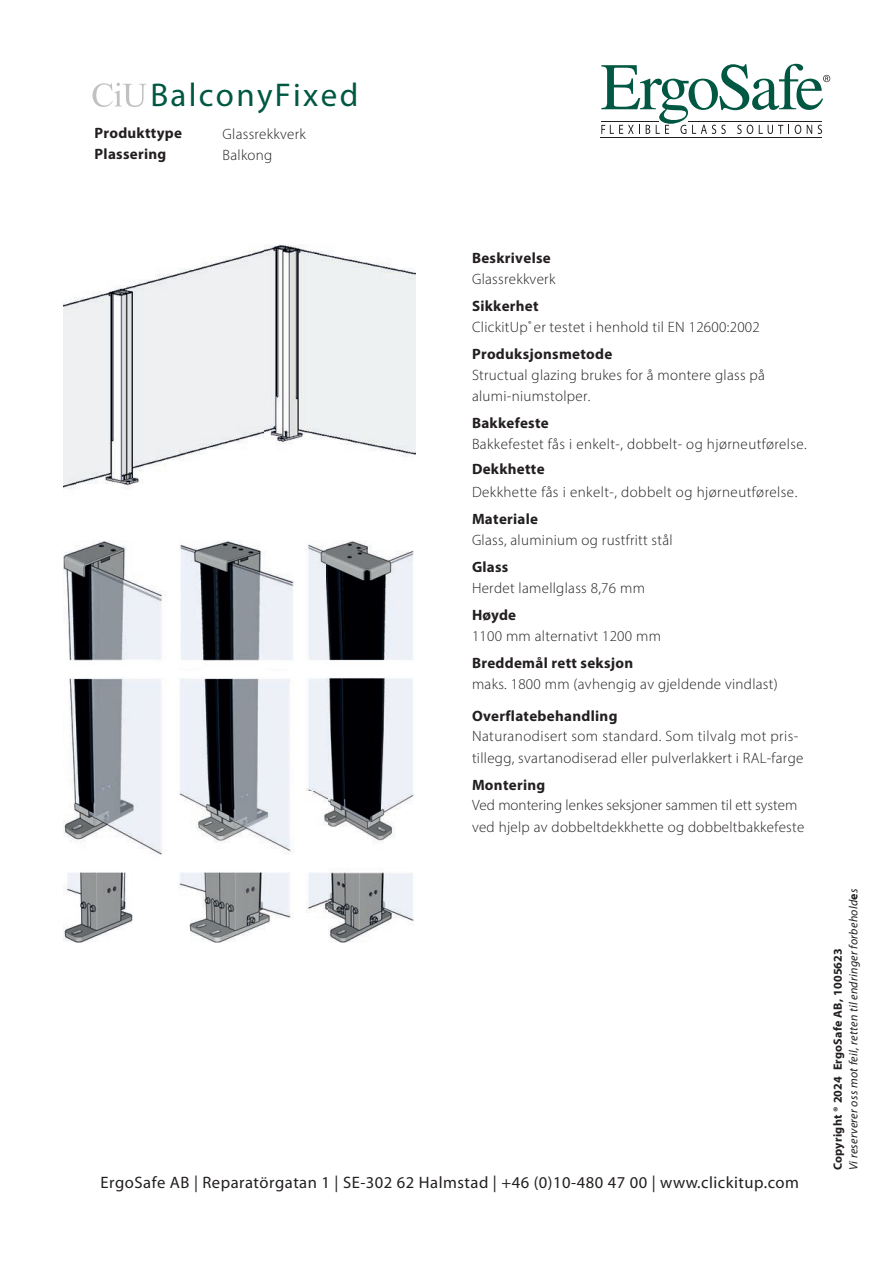
<style>
.page{position:relative;width:893px;height:1263px;background:#fff}
.page>*{position:absolute;margin:0;border:0;box-sizing:border-box;transform-origin:0 0}
.t1{font:33px "Myriad Pro";letter-spacing:.07em;color:#005842}
.t2{font:16.65px "Myriad";letter-spacing:.03em;color:#231f20}
.t3{font:300 15px/21.3px "Myriad Pro";letter-spacing:.02em;color:#231f20}
.t4{font:700 15px/20.2px "Myriad Pro";letter-spacing:.02em;color:#231f20}
.t5{font:italic 12px/15.6px "Myriad Pro";letter-spacing:.02em;color:#231f20}
.s1{font-weight:700}
.s2{font-weight:700;font-style:normal}
</style>
<div class="page">
<img style="left:64px;top:540px;width:350px;height:403px">
<img style="left:64px;top:244px;width:351px;height:245px">
<svg style="left:93px;top:83px;width:54px;height:24px"></svg>
<hr style="left:601px;top:137px;width:221px;height:1px;background:#231f20">
<svg style="left:601px;top:64px;width:229px;height:70px"></svg>
<h1 class="t1" style="left:150px;top:74px;width:209px">BalconyFixed</h1>
<p class="t3" style="left:223px;top:124px;width:85px">Glassrekkverk<br>Balkong</p>
<p class="t4" style="left:95px;top:123px;width:89px">Produkttype<br>Plassering</p>
<p class="t4" style="left:472px;top:248px;width:80px">Beskrivelse</p>
<p class="t3" style="left:472px;top:268px;width:85px">Glassrekkverk</p>
<p class="t3" style="left:472px;top:296px;width:289px"><span class="s1">Sikkerhet<br></span>ClickitUp<sup>®</sup> er testet i henhold til EN 12600:2002</p>
<p class="t4" style="left:472px;top:344px;width:142px">Produksjonsmetode</p>
<p class="t3" style="left:472px;top:364px;width:294px">Structual glazing brukes for å montere glass på alumi-niumstolper.</p>
<p class="t4" style="left:472px;top:413px;width:78px">Bakkefeste</p>
<p class="t3" style="left:472px;top:433px;width:336px">Bakkefestet fås i enkelt-, dobbelt- og hjørneutførelse.</p>
<p class="t4" style="left:472px;top:458px;width:74px">Dekkhette</p>
<p class="t3" style="left:472px;top:481px;width:327px">Dekkhette fås i enkelt-, dobbelt og hjørneutførelse.</p>
<p class="t4" style="left:472px;top:509px;width:68px">Materiale</p>
<p class="t3" style="left:472px;top:529px;width:202px">Glass, aluminium og rustfritt stål</p>
<p class="t4" style="left:472px;top:557px;width:38px">Glass</p>
<p class="t3" style="left:472px;top:577px;width:174px">Herdet lamellglass 8,76 mm</p>
<p class="t4" style="left:472px;top:605px;width:45px">Høyde</p>
<p class="t3" style="left:472px;top:625px;width:191px">1100 mm alternativt 1200 mm</p>
<p class="t4" style="left:472px;top:653px;width:163px">Breddemål rett seksjon</p>
<p class="t3" style="left:472px;top:673px;width:307px">maks. 1800 mm (avhengig av gjeldende vindlast)</p>
<p class="t4" style="left:472px;top:705px;width:147px">Overflatebehandling</p>
<p class="t3" style="left:472px;top:726px;width:333px">Naturanodisert som standard. Som tilvalg mot pris&shy;tillegg, svartanodiserad eller pulverlakkert i RAL-farge</p>
<p class="t4" style="left:472px;top:774px;width:75px">Montering</p>
<p class="t3" style="left:472px;top:795px;width:334px">Ved montering lenkes seksjoner sammen til ett system ved hjelp av dobbeltdekkhette og dobbeltbakkefeste</p>
<p class="t2" style="left:101px;top:1174px;width:700px">ErgoSafe AB | Reparatörgatan 1 | SE-302 62 Halmstad | +46 (0)10-480 47 00 | www.clickitup.com</p>
<p class="t5" style="left:830px;top:1170px;width:283px;rotate:-90deg"><span class="s2">Copyright ® 2024 ErgoSafe AB, 1005623<br></span>Vi reserverer oss mot feil, retten til endringer forbehold<span class="s2">e</span>s</p>
</div>
